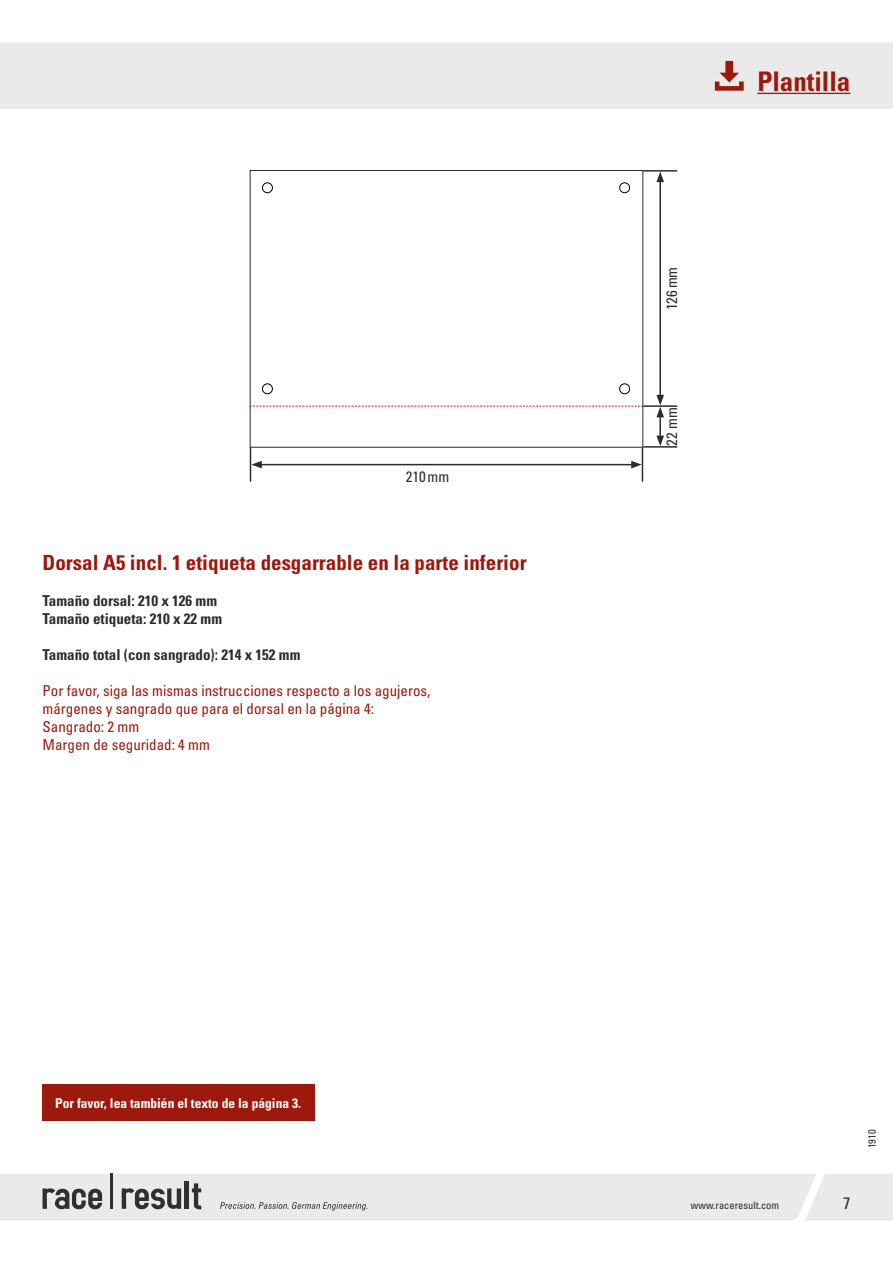
<style>
.page{position:relative;width:893px;height:1263px;background:#fff}
.page>*{position:absolute;margin:0;border:0;box-sizing:border-box;transform-origin:0 0}
.t1{font:27px "Univers LTCYR 67 Bold Cond";color:#9d190d}
.t2{font:21px "Univers LTCYR 67 Bold Cond";color:#9d190d}
.t3{font:condensed 16.5px "Univers LTCYR 57";color:#2c2c2c}
.t4{font:condensed 15px/18px "Univers LTCYR 57";color:#9d190d}
.t5{font:15px/18px "Univers LTCYR 67 Bold Cond";color:#2c2c2c}
.t6{font:condensed 15px "Univers LTCYR 57";color:#2c2c2c}
.t7{font:13.5px "Univers LTCYR 67 Bold Cond";color:#fff}
.t8{font:condensed 10.5px "Univers LTCYR 57";color:#2c2c2c}
</style>
<div class="page">
<svg style="left:0;top:1174px;width:893px;height:46px;background:#e1e1e1"></svg>
<div style="left:262px;top:183px;width:11px;height:10px;border:1px solid #000;border-radius:50%"></div>
<div style="left:619px;top:183px;width:11px;height:10px;border:1px solid #000;border-radius:50%"></div>
<div style="left:262px;top:384px;width:11px;height:10px;border:1px solid #000;border-radius:50%"></div>
<div style="left:619px;top:384px;width:11px;height:10px;border:1px solid #000;border-radius:50%"></div>
<svg style="left:253px;top:406px;width:387px;height:1px"></svg>
<div style="left:250px;top:170px;width:393px;height:278px;border:1px solid #2c2c2c"></div>
<hr style="left:643px;top:170px;width:34px;height:2px;background:#2c2c2c">
<hr style="left:643px;top:405px;width:34px;height:2px;background:#2c2c2c">
<hr style="left:643px;top:446px;width:34px;height:2px;background:#2c2c2c">
<hr style="left:659px;top:180px;width:2px;height:217px;background:#2c2c2c">
<svg style="left:656px;top:172px;width:8px;height:10px"></svg>
<hr style="left:659px;top:415px;width:2px;height:23px;background:#2c2c2c">
<svg style="left:656px;top:395px;width:8px;height:22px"></svg>
<svg style="left:656px;top:436px;width:8px;height:10px"></svg>
<hr style="left:642px;top:448px;width:1px;height:34px;background:#2c2c2c">
<hr style="left:250px;top:448px;width:1px;height:34px;background:#2c2c2c">
<hr style="left:259px;top:464px;width:374px;height:1px;background:#2c2c2c">
<svg style="left:631px;top:461px;width:11px;height:7px"></svg>
<svg style="left:251px;top:461px;width:11px;height:7px"></svg>
<div style="left:0;top:43px;width:893px;height:66px;background:#eaeaea"></div>
<div style="left:43px;top:1084px;width:272px;height:37px;background:#9d190d"></div>
<hr style="left:757px;top:93px;width:93px;height:1px;background:#9d190d">
<svg style="left:715px;top:61px;width:29px;height:30px"></svg>
<p class="t6" style="left:406px;top:467px;width:45px">210mm</p>
<h2 class="t2" style="left:43px;top:549px;width:486px">Dorsal A5 incl. 1 etiqueta desgarrable en la parte inferior</h2>
<p class="t5" style="left:43px;top:591px;width:181px">Tamaño dorsal: 210 x 126 mm<br>Tamaño etiqueta: 210 x 22 mm</p>
<p class="t5" style="left:43px;top:645px;width:259px">Tamaño total (con sangrado): 214 x 152 mm</p>
<p class="t4" style="left:43px;top:681px;width:389px">Por favor, siga las mismas instrucciones respecto a los agujeros, márgenes y sangrado que para el dorsal en la página 4:<br>Sangrado: 2 mm<br>Margen de seguridad: 4 mm</p>
<p class="t7" style="left:55px;top:1095px;width:247px">Por favor, lea también el texto de la página 3.</p>
<p class="t6" style="left:662px;top:310px;width:45px;rotate:-90deg">126mm</p>
<p class="t6" style="left:662px;top:446px;width:40px;rotate:-90deg">22 mm</p>
<h1 class="t1" style="left:757px;top:65px;width:95px">Plantilla</h1>
<p class="t8" style="left:865px;top:1148px;width:20px;rotate:-90deg">1910</p>
<p class="t8" style="left:691px;top:1199px;width:90px">www.raceresult.com</p>
<p class="t3" style="left:843px;top:1193px;width:9px">7</p>
</div>
